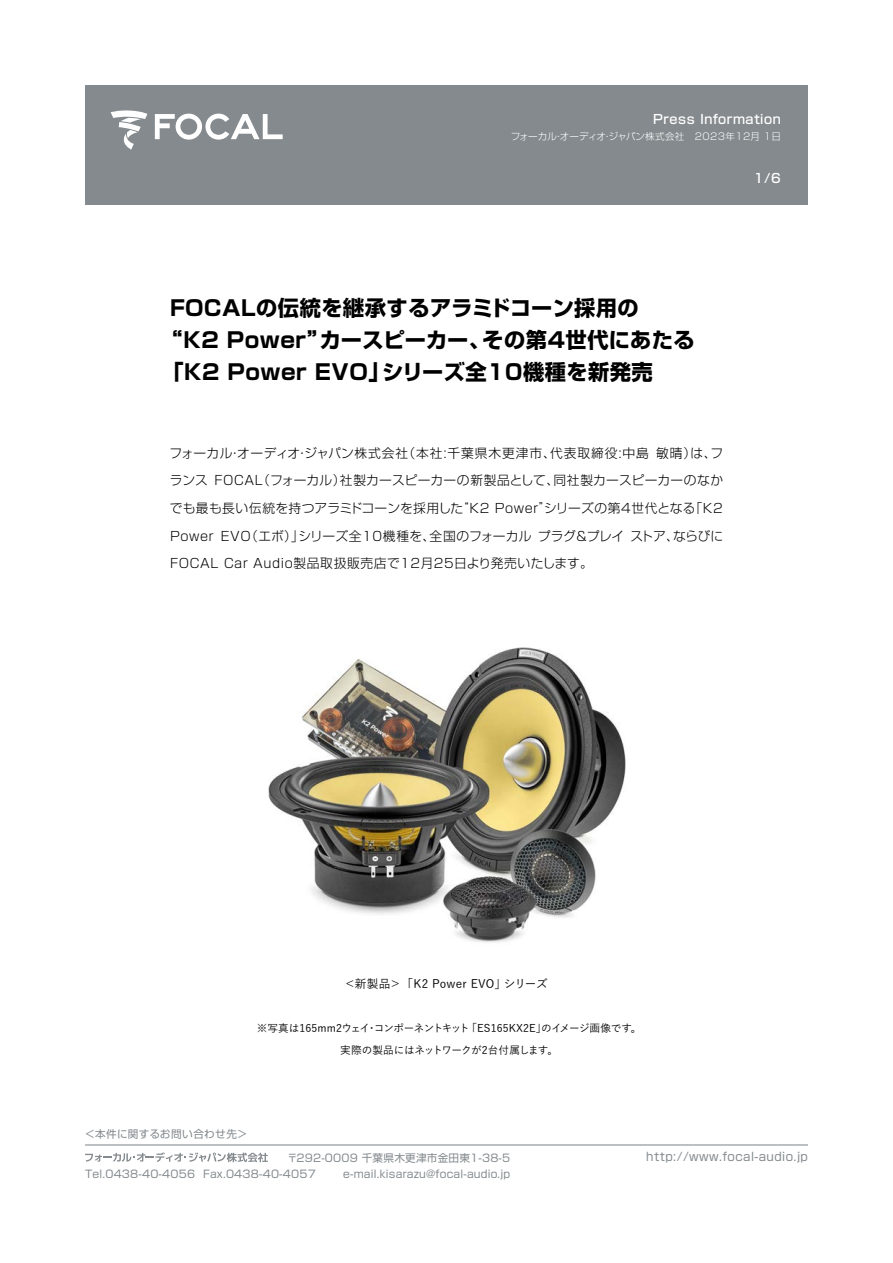
<style>
.page{position:relative;width:893px;height:1263px;background:#fff}
.page>*{position:absolute;margin:0;border:0;box-sizing:border-box;transform-origin:0 0}
.t1{font:700 21.3px/32px "Shin Go Pro";letter-spacing:.025em;color:#000}
.t2{font:700 21.3px "Shin Go Pro";letter-spacing:-.005em;color:#000}
.t3{font:300 12.75px/27.6px "Shin Go Pro";letter-spacing:.035em;color:#000}
.t4{font:300 12.75px "Shin Go Pro";letter-spacing:.005em;color:#000}
.t5{font:500 12.75px "Shin Go Pro";letter-spacing:.04em;color:#fff}
.t6{font:300 12.75px "Shin Go Pro";letter-spacing:.07em;color:#000}
.t7{font:11.7px "Shin Go Pro";letter-spacing:.04em;color:#848a8e}
.t8{font:500 11.7px "Yu Go";letter-spacing:.02em;color:#000}
.t9{font:10.65px/15.9px "Shin Go Pro";letter-spacing:.02em;color:#848a8e;text-align:right}
.t10{font:500 10.65px/22.4px "Yu Go";letter-spacing:-.015em;color:#000}
.t11{font:500 10.65px "Yu Go";letter-spacing:.01em;color:#000}
.t12{font:500 10.65px "Yu Go";letter-spacing:-.035em;color:#000}
.t13{font:300 9.6px "Shin Go Pro";letter-spacing:.02em;color:#fff}
</style>
<div class="page">
<div style="left:85px;top:85px;width:723px;height:119px;background:#848a8e"></div>
<svg style="left:155px;top:114px;width:128px;height:26px"></svg>
<svg style="left:111px;top:110px;width:36px;height:40px"></svg>
<hr style="left:85px;top:1144px;width:723px;height:1px;background:#848a8e">
<svg style="left:85px;top:1152px;width:183px;height:10px"></svg>
<img style="left:268px;top:647px;width:358px;height:295px">
<p class="t5" style="left:653px;top:109px;width:129px">Press Information</p>
<p class="t13" style="left:511px;top:129px;width:272px">フォーカルオーディオジャパン株式会社　2023年12月 1日</p>
<p class="t13" style="left:554px;top:129px;width:11px">・</p>
<p class="t13" style="left:603px;top:129px;width:11px">・</p>
<p class="t5" style="left:754px;top:168px;width:28px">1/6</p>
<h1 class="t1" style="left:482px;top:290px;width:214px;text-indent:-312px">FOCALの伝統を継承するアラミドコーン採用の<br>その第4世代にあたる</h1>
<h1 class="t2" style="left:320px;top:323px;width:172px">カースピーカー、</h1>
<h1 class="t1" style="left:161px;top:322px;width:169px">“K2 Power”</h1>
<h1 class="t1" style="left:382px;top:354px;width:272px">シリーズ全10機種を新発売</h1>
<h1 class="t1" style="left:162px;top:354px;width:229px">「K2 Power EVO」</h1>
<p class="t3" style="left:169px;top:437px;width:240px">フォーカルオーディオジャパン株式会社</p>
<p class="t6" style="left:403px;top:442px;width:155px">（本社:千葉県木更津市、</p>
<p class="t3" style="left:550px;top:437px;width:100px">代表取締役:中島</p>
<p class="t3" style="left:229px;top:437px;width:14px">・</p>
<p class="t3" style="left:296px;top:437px;width:14px">・</p>
<p class="t3" style="left:656px;top:437px;width:69px">敏晴 は） フ、</p>
<p class="t3" style="left:170px;top:465px;width:39px">ランス</p>
<p class="t3" style="left:257px;top:465px;width:90px">（フォーカル）</p>
<p class="t4" style="left:340px;top:470px;width:221px">社製カースピーカーの新製品として、</p>
<p class="t3" style="left:553px;top:465px;width:171px">同社製カースピーカーのなか</p>
<p class="t3" style="left:214px;top:465px;width:50px">FOCAL</p>
<p class="t3" style="left:544px;top:493px;width:153px">シリーズの第4世代となる</p>
<p class="t3" style="left:689px;top:493px;width:35px">「K2</p>
<p class="t3" style="left:456px;top:493px;width:97px">“K2 Power”</p>
<p class="t3" style="left:170px;top:493px;width:295px">でも最も長い伝統を持つアラミドコーンを採用した</p>
<p class="t3" style="left:538px;top:520px;width:88px">プラグ＆プレイ</p>
<p class="t3" style="left:298px;top:520px;width:138px">シリーズ全10機種を、</p>
<p class="t3" style="left:245px;top:520px;width:60px">（エボ）」</p>
<p class="t4" style="left:430px;top:525px;width:103px">全国のフォーカル</p>
<p class="t3" style="left:221px;top:520px;width:32px">EVO</p>
<p class="t3" style="left:170px;top:520px;width:424px">Power<br>FOCAL Car Audio製品取扱販売店で12月25日より発売いたします。</p>
<p class="t3" style="left:673px;top:520px;width:52px">ならびに</p>
<p class="t3" style="left:630px;top:520px;width:50px">ストア、</p>
<p class="t8" style="left:344px;top:973px;width:164px">＜新製品＞ 「K2 Power EVO」</p>
<p class="t8" style="left:504px;top:973px;width:45px">シリーズ</p>
<p class="t11" style="left:466px;top:1018px;width:81px">「ES165KX E2 」</p>
<p class="t12" style="left:541px;top:1018px;width:102px">のイメージ画像です。</p>
<p class="t10" style="left:257px;top:1016px;width:215px">※写真は165mm2ウェイコンポーネントキット</p>
<p class="t10" style="left:340px;top:1016px;width:219px;text-indent:26px">・<br>実際の製品にはネットワークが2台付属します。</p>
<p class="t9" style="left:85px;top:1125px;width:164px">＜本件に関するお問い合わせ先&lt;</p>
<p class="t9" style="left:85px;top:1164px;width:112px">Tel.0438-40-4056</p>
<p class="t9" style="left:287px;top:1148px;width:225px">〒292-0009 千葉県木更津市金田東1-38-5 e-mail.kisarazu@focal-audio j p.</p>
<p class="t9" style="left:203px;top:1164px;width:114px">Fax.0438-40-4057</p>
<p class="t7" style="left:646px;top:1146px;width:163px">http://www.focal-audio j p.</p>
</div>
